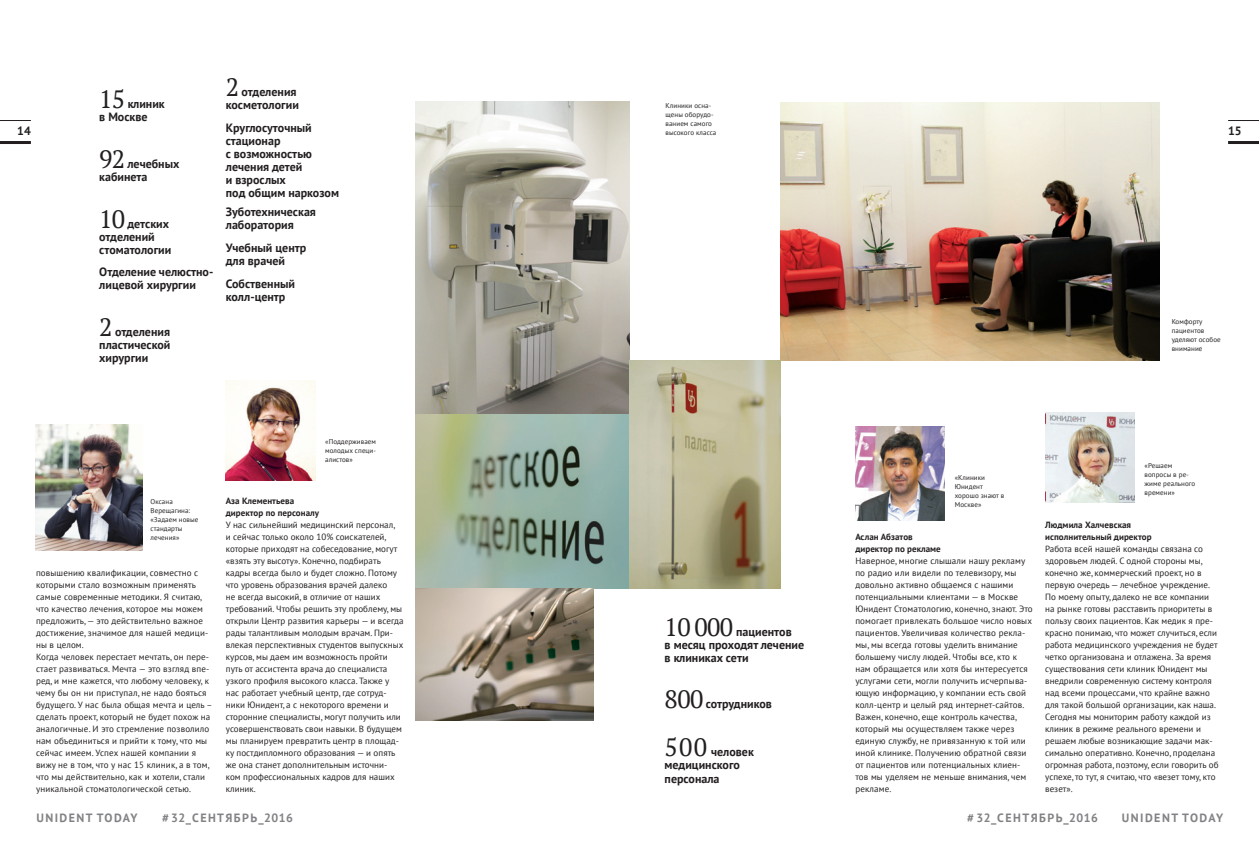
<style>
.page{position:relative;width:1259px;height:842px;background:#fff}
.page>*{position:absolute;margin:0;border:0;box-sizing:border-box;transform-origin:0 0}
.UD-Today_txt{font:700 12px/13px "PT Sans";color:#231f20}
.t1{font:700 12px "PT Sans";letter-spacing:.12em;color:#808285}
.UD-Today_txt-2{font:9px/12px "PT Sans";letter-spacing:.005em;color:#231f20}
.UD-Today_txt-3{font:700 9px "PT Sans";letter-spacing:.005em;color:#231f20}
.UD-Today_txt-4{font:7px/9px "PT Sans";letter-spacing:.01em;color:#231f20}
.s1{font-family:"PT Serif";font-weight:400;font-size:25px}
</style>
<div class="page">
<hr style="left:1228px;top:141px;width:31px;height:3px;background:#231f20">
<hr style="left:0;top:141px;width:31px;height:3px;background:#231f20">
<hr style="left:1228px;top:120px;width:31px;height:1px;background:#231f20">
<hr style="left:0;top:120px;width:31px;height:1px;background:#231f20">
<img style="left:780px;top:102px;width:379px;height:258px">
<img style="left:416px;top:101px;width:213px;height:487px">
<img style="left:629px;top:360px;width:151px;height:228px">
<img style="left:35px;top:424px;width:108px;height:126px">
<img style="left:226px;top:381px;width:89px;height:99px">
<img style="left:855px;top:426px;width:89px;height:94px">
<img style="left:1045px;top:412px;width:89px;height:90px">
<img style="left:416px;top:588px;width:177px;height:132px">
<p class="UD-Today_txt" style="left:226px;top:85px;width:75px"><span class="s1">2</span> отделения косметологии</p>
<p class="UD-Today_txt" style="left:226px;top:121px;width:115px">Круглосуточный стационар<br>с возможностью лечения детей<br>и взрослых<br>под общим наркозом</p>
<p class="UD-Today_txt" style="left:226px;top:205px;width:92px">Зуботехническая лаборатория</p>
<p class="UD-Today_txt" style="left:226px;top:241px;width:82px">Учебный центр для врачей</p>
<p class="UD-Today_txt" style="left:226px;top:277px;width:71px">Собственный колл-центр</p>
<p class="UD-Today_txt" style="left:99px;top:97px;width:67px"><span class="s1">15</span> клиник в Москве</p>
<p class="UD-Today_txt" style="left:99px;top:157px;width:82px"><span class="s1">92</span> лечебных кабинета</p>
<p class="UD-Today_txt" style="left:99px;top:217px;width:74px"><span class="s1">10</span> детских отделений стоматологии</p>
<p class="UD-Today_txt" style="left:99px;top:265px;width:116px">Отделение челюстно&shy;лицевой хирургии</p>
<p class="UD-Today_txt" style="left:99px;top:325px;width:73px;text-align:justify"><span class="s1">2</span> отделения пластической хирургии</p>
<p class="UD-Today_txt-4" style="left:665px;top:101px;width:52px">Клиники осна&shy;щены оборудо&shy;ванием самого высокого класса</p>
<p class="UD-Today_txt" style="left:17px;top:124px;width:15px">14</p>
<p class="UD-Today_txt" style="left:1228px;top:124px;width:15px">15</p>
<p class="UD-Today_txt-4" style="left:1171px;top:317px;width:51px">Комфорту пациентов уделяют особое внимание</p>
<p class="UD-Today_txt-4" style="left:151px;top:497px;width:49px">Оксана<br>Верещагина: «Задаем новые стандарты лечения»</p>
<p class="UD-Today_txt-2" style="left:36px;top:567px;width:174px">повышению квалификации, совместно с которыми стало возможным применять самые современные методики. Я считаю, что качество лечения, которое мы можем предложить, — это действительно важное достижение, значимое для нашей медици&shy;ны в целом.</p>
<p class="UD-Today_txt-2" style="left:36px;top:651px;width:178px">Когда человек перестает мечтать, он пере&shy;стает развиваться. Мечта — это взгляд впе&shy;ред, и мне кажется, что любому человеку, к чему бы он ни приступал, не надо бояться будущего. У нас была общая мечта и цель – сделать проект, который не будет похож на аналогичные. И это стремление позволило нам объединиться и прийти к тому, что мы сейчас имеем. Успех нашей компании я вижу не в том, что у нас 15 клиник, а в том, что мы действительно, как и хотели, стали уникальной стоматологической сетью.</p>
<p class="UD-Today_txt-4" style="left:325px;top:437px;width:52px;text-align:justify">«Поддерживаем молодых специ&shy;алистов»</p>
<p class="UD-Today_txt-4" style="left:1144px;top:461px;width:52px">«Решаем вопросы в ре&shy;жиме реального времени»</p>
<p class="UD-Today_txt-4" style="left:954px;top:473px;width:51px">«Клиники<br>Юнидент хорошо знают в<br>Москве»</p>
<p class="UD-Today_txt-3" style="left:226px;top:495px;width:70px">Аза Клементьева</p>
<p class="UD-Today_txt-3" style="left:226px;top:507px;width:95px">директор по персоналу</p>
<p class="UD-Today_txt-2" style="left:226px;top:519px;width:179px">У нас сильнейший медицинский персонал,<br>и сейчас только около 10% соискателей, которые приходят на собеседование, могут «взять эту высоту». Конечно, подбирать кадры всегда было и будет сложно. Потому что уровень образования врачей далеко<br>не всегда высокий, в отличие от наших требований. Чтобы решить эту проблему, мы открыли Центр развития карьеры — и всегда рады талантливым молодым врачам. При&shy;влекая перспективных студентов выпускных курсов, мы даем им возможность пройти путь от ассистента врача до специалиста узкого профиля высокого класса. Также у нас работает учебный центр, где сотруд&shy;ники Юнидент, а с некоторого времени и сторонние специалисты, могут получить или усовершенствовать свои навыки. В будущем мы планируем превратить центр в площад&shy;ку постдипломного образования — и опять же она станет дополнительным источни&shy;ком профессиональных кадров для наших клиник.</p>
<p class="UD-Today_txt-3" style="left:1045px;top:519px;width:87px">Людмила Халчевская</p>
<p class="UD-Today_txt-3" style="left:855px;top:531px;width:59px">Аслан Абзатов</p>
<p class="UD-Today_txt-3" style="left:855px;top:543px;width:87px">директор по рекламе</p>
<p class="UD-Today_txt-2" style="left:855px;top:555px;width:179px">Наверное, многие слышали нашу рекламу по радио или видели по телевизору, мы довольно активно общаемся с нашими потенциальными клиентами — в Москве Юнидент Стоматологию, конечно, знают. Это помогает привлекать большое число новых пациентов. Увеличивая количество рекла&shy;мы, мы всегда готовы уделить внимание большему числу людей. Чтобы все, кто к нам обращается или хотя бы интересуется услугами сети, могли получить исчерпыва&shy;ющую информацию, у компании есть свой колл-центр и целый ряд интернет-сайтов.<br>Важен, конечно, еще контроль качества, который мы осуществляем также через единую службу, не привязанную к той или иной клинике. Получению обратной связи от пациентов или потенциальных клиен&shy;тов мы уделяем не меньше внимания, чем рекламе.</p>
<p class="UD-Today_txt-3" style="left:1045px;top:531px;width:108px">исполнительный директор</p>
<p class="UD-Today_txt-2" style="left:1045px;top:543px;width:175px">Работа всей нашей команды связана со здоровьем людей. С одной стороны мы, конечно же, коммерческий проект, но в первую очередь — лечебное учреждение.<br>По моему опыту, далеко не все компании на рынке готовы расставить приоритеты в пользу своих пациентов. Как медик я пре&shy;красно понимаю, что может случиться, если работа медицинского учреждения не будет четко организована и отлажена. За время существования сети клиник Юнидент мы внедрили современную систему контроля над всеми процессами, что крайне важно для такой большой организации, как наша.<br>Сегодня мы мониторим работу каждой из клиник в режиме реального времени и решаем любые возникающие задачи мак&shy;симально оперативно. Конечно, проделана огромная работа, поэтому, если говорить об успехе, то тут, я считаю, что «везет тому, кто везет».</p>
<p class="UD-Today_txt" style="left:664px;top:625px;width:141px"><span class="s1">10 000</span> пациентов<br>в месяц проходят лечение в клиниках сети</p>
<p class="UD-Today_txt" style="left:664px;top:697px;width:109px"><span class="s1">800</span> сотрудников</p>
<p class="UD-Today_txt" style="left:664px;top:745px;width:91px;line-height:13.5px"><span class="s1">500</span> человек медицинского персонала</p>
<h1 class="t1" style="left:36px;top:810px;width:103px">UNIDENT TODAY</h1>
<h1 class="t1" style="left:162px;top:810px;width:132px"># 32_СЕНТЯБРЬ_2016</h1>
<h1 class="t1" style="left:967px;top:810px;width:132px"># 32_СЕНТЯБРЬ_2016</h1>
<h1 class="t1" style="left:1122px;top:810px;width:103px">UNIDENT TODAY</h1>
</div>
